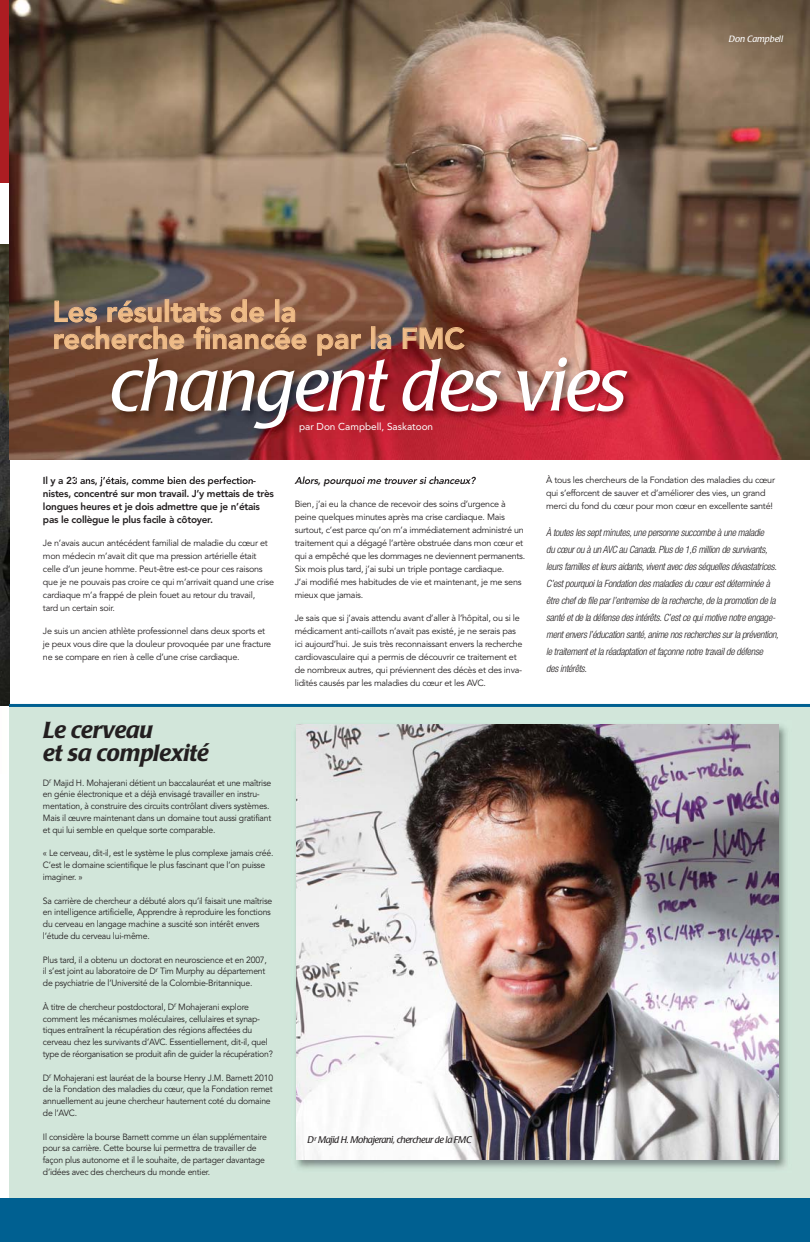
<style>
.page{position:relative;width:810px;height:1242px;background:#fff}
.page>*{position:absolute;margin:0;border:0;box-sizing:border-box;transform-origin:0 0}
.t1{font:italic 72.3px "Poppl Laudatio";letter-spacing:-.02em;color:#fff}
.t2{font:800 28.9px/27px "Avenir";color:#efbc88}
.t3{font:italic 500 23px/23px "Poppl Laudatio";color:#231f20}
.t4{font:italic 300 condensed 10px/17px "Helvetica Neue";letter-spacing:-.025em;color:#231f20}
.t5{font:800 10px/13px "Avenir";letter-spacing:-.025em;color:#231f20}
.t6{font:italic 800 10px "Avenir";letter-spacing:-.02em;color:#231f20}
.t7{font:10px "Avenir";color:#fff}
.t8{font:italic 9.5px "Poppl Laudatio";letter-spacing:-.035em;color:#231f20}
.t9{font:9px/11.8px "Avenir";letter-spacing:-.025em;color:#231f20;scale:.96 1}
.t10{font:9px/13px "Avenir";letter-spacing:-.025em;color:#231f20}
.t11{font:italic 9px "Poppl Laudatio";color:#fff}
</style>
<div class="page">
<div style="left:9px;top:707px;width:801px;height:494px;background:#d2e6da"></div>
<div style="left:0;top:1199px;width:810px;height:43px;background:#006091"></div>
<div style="left:0;top:0;width:9px;height:183px;background:#ac1d22"></div>
<img style="left:0;top:245px;width:9px;height:461px">
<img style="left:9px;top:0;width:801px;height:460px">
<img style="left:76px;top:347px;width:614px;height:135px">
<img style="left:76px;top:476px;width:177px;height:6px">
<img style="left:296px;top:476px;width:180px;height:6px">
<img style="left:295px;top:724px;width:492px;height:445px">
<img style="left:296px;top:724px;width:482px;height:435px">
<hr style="left:9px;top:704px;width:801px;height:3px;background:#006091">
<svg style="left:54px;top:299px;width:253px;height:51px;background:#906951"></svg>
<svg style="left:317px;top:333px;width:44px;height:23px"></svg>
<div style="left:371px;top:326px;width:4px;height:23px;border:1px solid #efbc88"></div>
<svg style="left:377px;top:333px;width:15px;height:17px"></svg>
<svg style="left:402px;top:327px;width:63px;height:23px"></svg>
<p class="t11" style="left:729px;top:36px;width:56px">Don Campbell</p>
<h2 class="t2" style="left:53px;top:300px;width:413px">Les résultats de la<br>recherche financée par la FMC</h2>
<h1 class="t1" style="left:110px;top:358px;width:518px">changent des vies</h1>
<p class="t7" style="left:299px;top:423px;width:136px">par Don Campbell, Saskatoon</p>
<p class="t5" style="left:43px;top:475px;width:232px">Il y a 23 ans, j’étais, comme bien des perfection&shy;nistes, concentré sur mon travail. J’y mettais de très longues heures et je dois admettre que je n’étais pas le collègue le plus facile à côtoyer.</p>
<p class="t10" style="left:43px;top:537px;width:233px">Je n’avais aucun antécédent familial de maladie du cœur et mon médecin m’avait dit que ma pression artérielle était celle d’un jeune homme. Peut-être est-ce pour ces raisons que je ne pouvais pas croire ce qui m’arrivait quand une crise cardiaque m’a frappé de plein fouet au retour du travail,<br>tard un certain soir.</p>
<p class="t10" style="left:43px;top:625px;width:230px">Je suis un ancien athlète professionnel dans deux sports et je peux vous dire que la douleur provoquée par une fracture ne se compare en rien à celle d’une crise cardiaque.</p>
<h3 class="t3" style="left:43px;top:721px;width:167px">Le cerveau<br>et sa complexité</h3>
<p class="t9" style="left:43px;top:778px;width:239px">D<sup>r</sup> Majid H. Mohajerani détient un baccalauréat et une maîtrise en génie électronique et a déjà envisagé travailler en instru&shy;mentation, à construire des circuits contrôlant divers systèmes.<br>Mais il œuvre maintenant dans un domaine tout aussi gratifiant et qui lui semble en quelque sorte comparable.</p>
<p class="t9" style="left:43px;top:848px;width:242px">« Le cerveau, dit-il, est le système le plus complexe jamais créé.<br>C’est le domaine scientifique le plus fascinant que l’on puisse imaginer. »</p>
<p class="t9" style="left:43px;top:896px;width:240px">Sa carrière de chercheur a débuté alors qu’il faisait une maîtrise en intelligence artificielle, Apprendre à reproduire les fonctions du cerveau en langage machine a suscité son intérêt envers l’étude du cerveau lui-même.</p>
<p class="t9" style="left:43px;top:955px;width:235px">Plus tard, il a obtenu un doctorat en neuroscience et en 2007, il s’est joint au laboratoire de D<sup>r</sup> Tim Murphy au département de psychiatrie de l’Université de la Colombie-Britannique.</p>
<p class="t9" style="left:43px;top:1002px;width:241px">À titre de chercheur postdoctoral, D<sup>r</sup> Mohajerani explore comment les mécanismes moléculaires, cellulaires et synap&shy;tiques entraînent la récupération des régions affectées du cerveau chez les survivants d’AVC. Essentiellement, dit-il, quel type de réorganisation se produit afin de guider la récupération?</p>
<p class="t9" style="left:43px;top:1073px;width:241px">D<sup>r</sup> Mohajerani est lauréat de la bourse Henry J.M. Barnett 2010 de la Fondation des maladies du cœur, que la Fondation remet annuellement au jeune chercheur hautement coté du domaine de l’AVC.</p>
<p class="t9" style="left:43px;top:1132px;width:235px">Il considère la bourse Barnett comme un élan supplémentaire pour sa carrière. Cette bourse lui permettra de travailler de façon plus autonome et il le souhaite, de partager davantage d’idées avec des chercheurs du monde entier.</p>
<p class="t6" style="left:295px;top:476px;width:182px">Alors, pourquoi me trouver si chanceux?</p>
<p class="t10" style="left:295px;top:498px;width:232px">Bien, j’ai eu la chance de recevoir des soins d’urgence à peine quelques minutes après ma crise cardiaque. Mais surtout, c’est parce qu’on m’a immédiatement administré un traitement qui a dégagé l’artère obstruée dans mon cœur et qui a empêché que les dommages ne deviennent permanents.<br>Six mois plus tard, j’ai subi un triple pontage cardiaque.<br>J’ai modifié mes habitudes de vie et maintenant, je me sens mieux que jamais.</p>
<p class="t10" style="left:295px;top:612px;width:229px">Je sais que si j’avais attendu avant d’aller à l’hôpital, ou si le médicament anti-caillots n’avait pas existé, je ne serais pas ici aujourd’hui. Je suis très reconnaissant envers la recherche cardiovasculaire qui a permis de découvrir ce traitement et de nombreux autres, qui préviennent des décès et des inva&shy;lidités causés par les maladies du cœur et les AVC.</p>
<p class="t8" style="left:308px;top:1136px;width:165px">D<sup>r</sup> Majid H. Mohajerani, chercheur de la FMC</p>
<p class="t10" style="left:546px;top:475px;width:230px">À tous les chercheurs de la Fondation des maladies du cœur qui s’efforcent de sauver et d’améliorer des vies, un grand merci du fond du cœur pour mon cœur en excellente santé!</p>
<p class="t4" style="left:546px;top:525px;width:234px">À toutes les sept minutes, une personne succombe à une maladie<br>du cœur ou à un AVC au Canada. Plus de 1,6 million de survivants, leurs familles et leurs aidants, vivent avec des séquelles dévastatrices.<br>C’est pourquoi la Fondation des maladies du cœur est déterminée à être chef de file par l’entremise de la recherche, de la promotion de la santé et de la défense des intérêts. C’est ce qui motive notre engage&shy;ment envers l’éducation santé, anime nos recherches sur la prévention, le traitement et la réadaptation et façonne notre travail de défense<br>des intérêts.</p>
</div>
